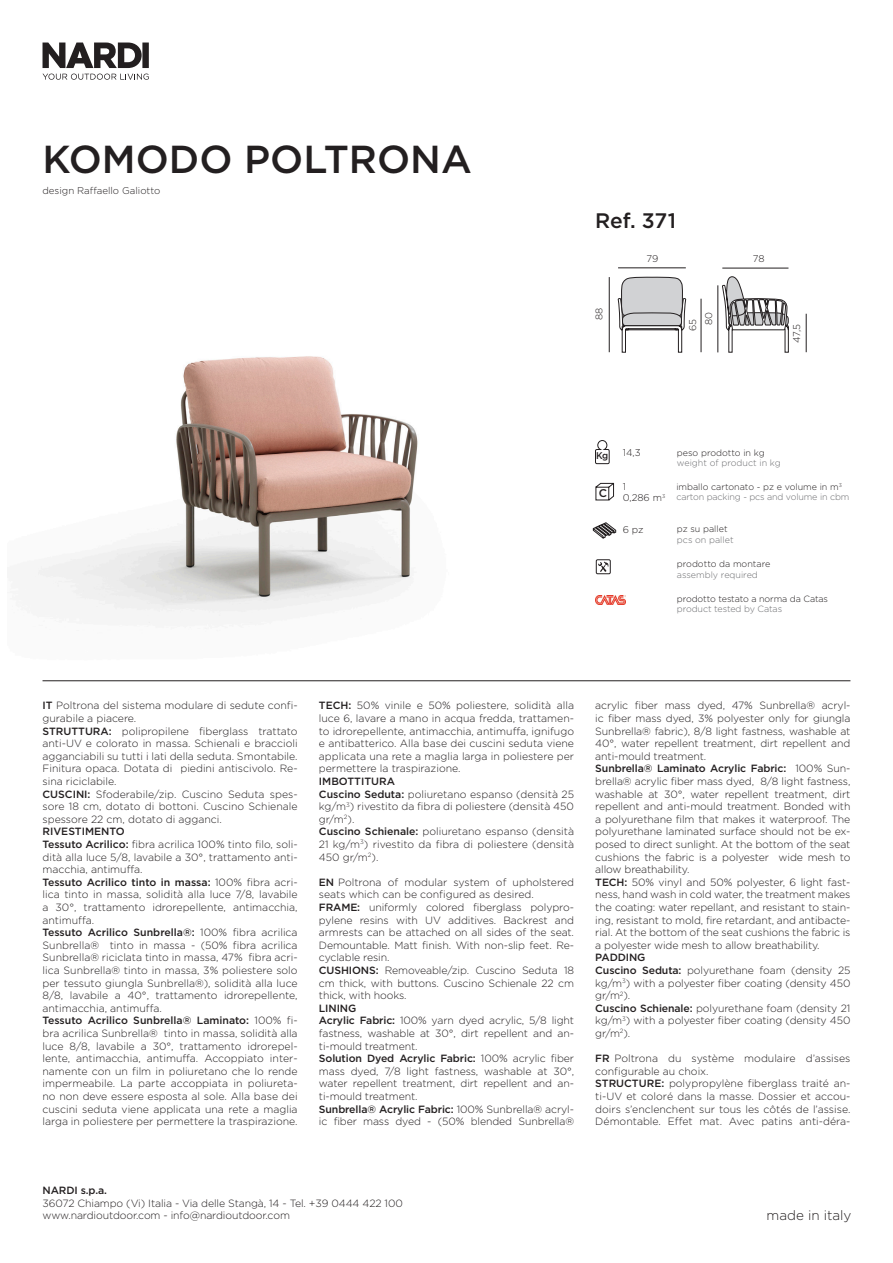
<style>
.page{position:relative;width:893px;height:1263px;background:#fff}
.page>*{position:absolute;margin:0;border:0;box-sizing:border-box;transform-origin:0 0}
.t1{font:500 39px "Gotham N";color:#231f20}
.t2{font:500 21px "Gotham N";letter-spacing:-.005em;color:#231f20}
.t3{font:300 13.5px "Gotham N";color:#231f20}
.t4{font:500 11.25px "Gotham N";color:#231f20}
.t5{font:300 10.5px/12.6px "Gotham N";letter-spacing:-.01em;color:#231f20;text-align:justify}
.t6{font:500 10.5px "Gotham N";letter-spacing:-.005em;color:#231f20}
.t7{font:300 9.75px "Gotham N";color:#231f20}
.t8{font:500 9.75px "Gotham N";color:#231f20;scale:.93 1}
.t9{font:300 9px "Gotham N";color:#231f20}
.t10{font:300 9px "Gotham N";letter-spacing:-.01em;color:#6c6d70}
.s1{font-weight:500}
</style>
<div class="page">
<svg style="left:43px;top:43px;width:106px;height:25px"></svg>
<svg style="left:43px;top:74px;width:106px;height:6px"></svg>
<hr style="left:43px;top:680px;width:807px;height:1px;background:#231f20">
<div style="left:596px;top:559px;width:15px;height:15px;border:1px solid #231f20"></div>
<svg style="left:598px;top:561px;width:11px;height:11px"></svg>
<img style="left:595px;top:595px;width:31px;height:10px">
<svg style="left:592px;top:522px;width:24px;height:17px"></svg>
<svg style="left:595px;top:440px;width:15px;height:24px"></svg>
<svg style="left:595px;top:482px;width:20px;height:19px"></svg>
<img style="left:35px;top:356px;width:383px;height:273px">
<hr style="left:701px;top:299px;width:1px;height:53px;background:#231f20">
<hr style="left:618px;top:268px;width:68px;height:1px;background:#231f20">
<hr style="left:609px;top:277px;width:1px;height:75px;background:#231f20">
<svg style="left:618px;top:276px;width:68px;height:76px"></svg>
<hr style="left:806px;top:314px;width:1px;height:38px;background:#231f20">
<hr style="left:722px;top:268px;width:66px;height:1px;background:#231f20">
<svg style="left:722px;top:276px;width:67px;height:76px"></svg>
<hr style="left:718px;top:285px;width:1px;height:67px;background:#231f20">
<p class="t1" style="left:43px;top:137px;width:431px">KOMODO POLTRONA</p>
<p class="t7" style="left:43px;top:185px;width:119px">design Raffaello Galiotto</p>
<p class="t2" style="left:595px;top:209px;width:83px">Ref. 371</p>
<p class="t7" style="left:594px;top:320px;width:14px;rotate:-90deg">88</p>
<p class="t7" style="left:647px;top:253px;width:13px">79</p>
<p class="t7" style="left:753px;top:253px;width:13px">78</p>
<p class="t7" style="left:703px;top:325px;width:15px;rotate:-90deg">80</p>
<p class="t7" style="left:687px;top:331px;width:14px;rotate:-90deg">65</p>
<p class="t7" style="left:791px;top:343px;width:20px;rotate:-90deg">47,5</p>
<p class="t8" style="left:596px;top:450px;width:15px">Kg</p>
<p class="t4" style="left:599px;top:487px;width:10px">C</p>
<p class="t7" style="left:623px;top:447px;width:19px">14,3</p>
<p class="t9" style="left:677px;top:447px;width:89px">peso prodotto in kg</p>
<p class="t10" style="left:677px;top:458px;width:105px">weight of product in kg</p>
<p class="t7" style="left:623px;top:481px;width:5px">1</p>
<p class="t7" style="left:623px;top:492px;width:44px">0,286 m<sup>3</sup></p>
<p class="t9" style="left:676px;top:481px;width:167px">imballo cartonato - pz e volume in m<sup>3</sup></p>
<p class="t10" style="left:676px;top:492px;width:175px">carton packing - pcs and volume in cbm</p>
<p class="t7" style="left:623px;top:524px;width:22px">6 pz</p>
<p class="t9" style="left:677px;top:524px;width:52px">pz su pallet</p>
<p class="t10" style="left:677px;top:534px;width:58px">pcs on pallet</p>
<p class="t9" style="left:677px;top:559px;width:95px">prodotto da montare</p>
<p class="t10" style="left:677px;top:569px;width:82px">assembly required</p>
<p class="t9" style="left:677px;top:594px;width:153px">prodotto testato a norma da Catas</p>
<p class="t10" style="left:677px;top:604px;width:107px">product tested by Catas</p>
<p class="t5" style="left:43px;top:699px;width:257px"><span class="s1">IT</span> Poltrona del sistema modulare di sedute confi&shy;gurabile a piacere.</p>
<p class="t5" style="left:43px;top:724px;width:257px"><span class="s1">STRUTTURA:</span> polipropilene fiberglass trattato anti-UV e colorato in massa. Schienali e braccioli agganciabili su tutti i lati della seduta. Smontabile.<br>Finitura opaca. Dotata di piedini antiscivolo. Re&shy;sina riciclabile.</p>
<p class="t5" style="left:43px;top:787px;width:257px"><span class="s1">CUSCINI:</span> Sfoderabile/zip. Cuscino Seduta spes&shy;sore 18 cm, dotato di bottoni. Cuscino Schienale spessore 22 cm, dotato di agganci.</p>
<p class="t6" style="left:43px;top:826px;width:84px">RIVESTIMENTO</p>
<p class="t5" style="left:43px;top:838px;width:257px"><span class="s1">Tessuto Acrilico:</span> fibra acrilica 100% tinto filo, soli&shy;dità alla luce 5/8, lavabile a 30°, trattamento anti&shy;macchia, antimuffa.</p>
<p class="t5" style="left:43px;top:875px;width:257px"><span class="s1">Tessuto Acrilico tinto in massa:</span> 100% fibra acri&shy;lica tinto in massa, solidità alla luce 7/8, lavabile a 30°, trattamento idrorepellente, antimacchia, antimuffa.</p>
<p class="t5" style="left:43px;top:926px;width:257px"><span class="s1">Tessuto Acrilico Sunbrella®:</span> 100% fibra acrilica Sunbrella® tinto in massa - (50% fibra acrilica Sunbrella® riciclata tinto in massa, 47% fibra acri&shy;lica Sunbrella® tinto in massa, 3% poliestere solo per tessuto giungla Sunbrella®), solidità alla luce 8/8, lavabile a 40°, trattamento idrorepellente, antimacchia, antimuffa.</p>
<p class="t5" style="left:43px;top:1014px;width:257px"><span class="s1">Tessuto Acrilico Sunbrella® Laminato:</span> 100% fi&shy;bra acrilica Sunbrella® tinto in massa, solidità alla luce 8/8, lavabile a 30°, trattamento idrorepel&shy;lente, antimacchia, antimuffa. Accoppiato inter&shy;namente con un film in poliuretano che lo rende impermeabile. La parte accoppiata in poliureta&shy;no non deve essere esposta al sole. Alla base dei cuscini seduta viene applicata una rete a maglia larga in poliestere per permettere la traspirazione.</p>
<p class="t5" style="left:319px;top:699px;width:257px"><span class="s1">TECH:</span> 50% vinile e 50% poliestere, solidità alla luce 6, lavare a mano in acqua fredda, trattamen&shy;to idrorepellente, antimacchia, antimuffa, ignifugo e antibatterico. Alla base dei cuscini seduta viene applicata una rete a maglia larga in poliestere per permettere la traspirazione.</p>
<p class="t6" style="left:319px;top:775px;width:78px">IMBOTTITURA</p>
<p class="t5" style="left:319px;top:787px;width:257px"><span class="s1">Cuscino Seduta:</span> poliuretano espanso (densità 25 kg/m<sup>3</sup>) rivestito da fibra di poliestere (densità 450 gr/m<sup>2</sup>).</p>
<p class="t5" style="left:319px;top:825px;width:257px"><span class="s1">Cuscino Schienale:</span> poliuretano espanso (densità 21 kg/m<sup>3</sup>) rivestito da fibra di poliestere (densità 450 gr/m<sup>2</sup>).</p>
<p class="t5" style="left:319px;top:875px;width:257px"><span class="s1">EN</span> Poltrona of modular system of upholstered seats which can be configured as desired.</p>
<p class="t5" style="left:319px;top:901px;width:257px"><span class="s1">FRAME:</span> uniformly colored fiberglass polypro&shy;pylene resins with UV additives. Backrest and armrests can be attached on all sides of the seat.<br>Demountable. Matt finish. With non-slip feet. Re&shy;cyclable resin.</p>
<p class="t5" style="left:319px;top:964px;width:257px"><span class="s1">CUSHIONS:</span> Removeable/zip. Cuscino Seduta 18 cm thick, with buttons. Cuscino Schienale 22 cm thick, with hooks.</p>
<p class="t6" style="left:319px;top:1002px;width:39px">LINING</p>
<p class="t5" style="left:319px;top:1014px;width:257px"><span class="s1">Acrylic Fabric:</span> 100% yarn dyed acrylic, 5/8 light fastness, washable at 30°, dirt repellent and an&shy;ti-mould treatment.</p>
<p class="t5" style="left:319px;top:1052px;width:257px"><span class="s1">Solution Dyed Acrylic Fabric:</span> 100% acrylic fiber mass dyed, 7/8 light fastness, washable at 30°, water repellent treatment, dirt repellent and an&shy;ti-mould treatment.</p>
<p class="t5" style="left:319px;top:1102px;width:257px"><span class="s1">Sunbrella® Acrylic Fabric:</span> 100% Sunbrella® acryl&shy;ic fiber mass dyed - (50% blended Sunbrella®</p>
<p class="t5" style="left:595px;top:699px;width:257px">acrylic fiber mass dyed, 47% Sunbrella® acryl&shy;ic fiber mass dyed, 3% polyester only for giungla Sunbrella® fabric), 8/8 light fastness, washable at 40°, water repellent treatment, dirt repellent and anti-mould treatment.</p>
<p class="t5" style="left:595px;top:762px;width:257px"><span class="s1">Sunbrella® Laminato Acrylic Fabric:</span> 100% Sun&shy;brella® acrylic fiber mass dyed, 8/8 light fastness, washable at 30°, water repellent treatment, dirt repellent and anti-mould treatment. Bonded with a polyurethane film that makes it waterproof. The polyurethane laminated surface should not be ex&shy;posed to direct sunlight. At the bottom of the seat cushions the fabric is a polyester wide mesh to allow breathability.</p>
<p class="t5" style="left:595px;top:875px;width:257px"><span class="s1">TECH:</span> 50% vinyl and 50% polyester, 6 light fast&shy;ness, hand wash in cold water, the treatment makes the coating: water repellant, and resistant to stain&shy;ing, resistant to mold, fire retardant, and antibacte&shy;rial. At the bottom of the seat cushions the fabric is a polyester wide mesh to allow breathability.</p>
<p class="t6" style="left:595px;top:952px;width:52px">PADDING</p>
<p class="t5" style="left:595px;top:964px;width:257px"><span class="s1">Cuscino Seduta:</span> polyurethane foam (density 25 kg/m<sup>3</sup>) with a polyester fiber coating (density 450 gr/m<sup>2</sup>).</p>
<p class="t5" style="left:595px;top:1001px;width:257px"><span class="s1">Cuscino Schienale:</span> polyurethane foam (density 21 kg/m<sup>3</sup>) with a polyester fiber coating (density 450 gr/m<sup>2</sup>).</p>
<p class="t5" style="left:595px;top:1052px;width:257px"><span class="s1">FR</span> Poltrona du système modulaire d’assises configurable au choix.</p>
<p class="t5" style="left:595px;top:1077px;width:257px"><span class="s1">STRUCTURE:</span> polypropylène fiberglass traité an&shy;ti-UV et coloré dans la masse. Dossier et accou&shy;doirs s’enclenchent sur tous les côtés de l’assise.<br>Démontable. Effet mat. Avec patins anti-déra-</p>
<p class="t6" style="left:43px;top:1184px;width:66px">NARDI s.p.a.</p>
<p class="t5" style="left:43px;top:1196px;width:362px">36072 Chiampo (Vi) Italia - Via delle Stangà, 14 - Tel. +39 0444 422 100 www.nardioutdoor.com - info@nardioutdoor.com</p>
<p class="t3" style="left:767px;top:1207px;width:86px">made in italy</p>
</div>
